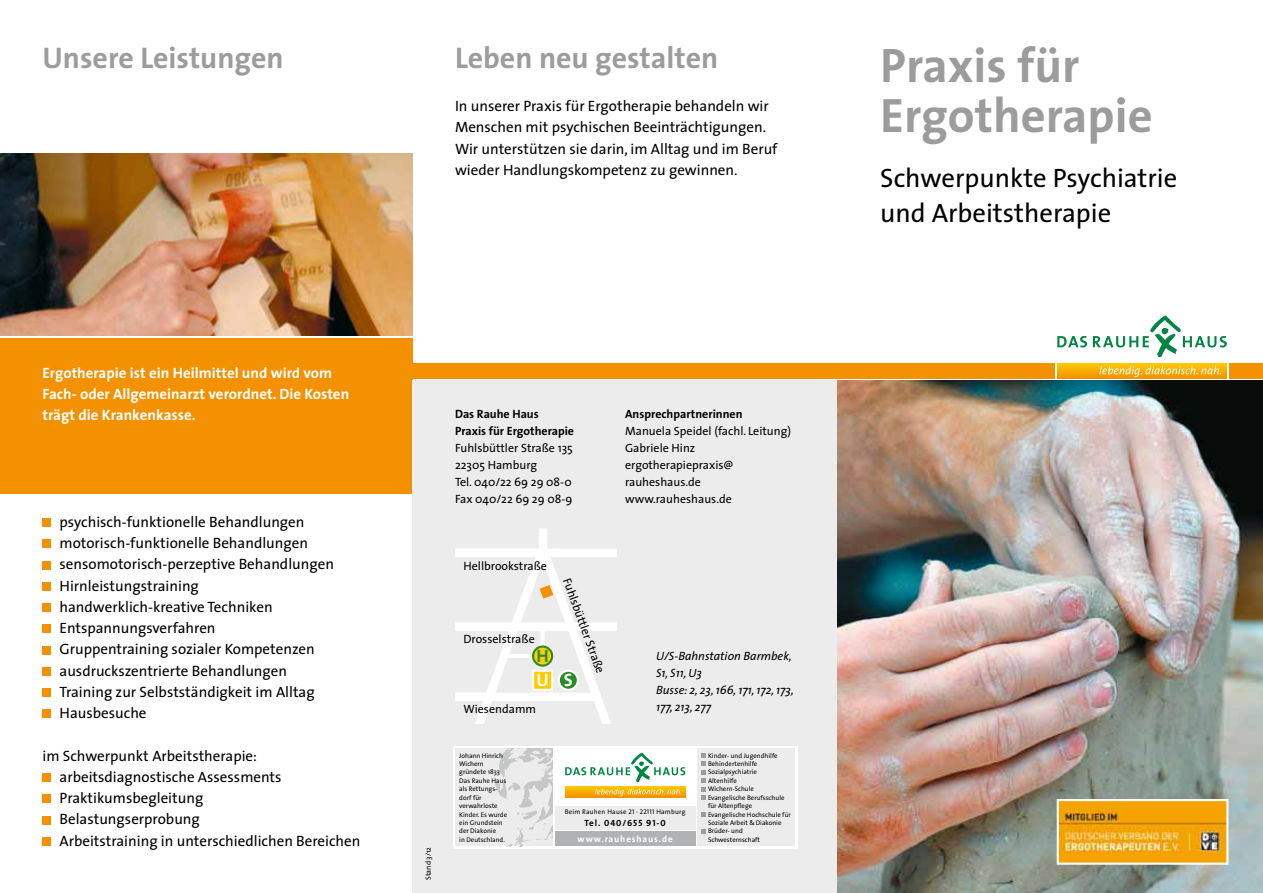
<style>
.page{position:relative;width:1263px;height:893px;background:#fff}
.page>*{position:absolute;margin:0;border:0;box-sizing:border-box;transform-origin:0 0}
.t1{font:700 48.6px/49.8px "The Sans";color:#9c9c9d}
.t2{font:700 30px "The Sans";color:#9c9c9d}
.t3{font:26.7px/34.5px "The Sans";color:#000}
.t4{font:700 18px "The Sans";color:#fff}
.t5{font:700 18px "The Sans";color:#298c29}
.t6{font:15px/21.3px "The Sans";color:#000}
.t7{font:700 15px/21.3px "The Sans";color:#fff}
.t8{font:12px/17px "The Sans";color:#000}
.t9{font:italic 12px/17px "The Sans";color:#000}
.t10{font:700 12px/17px "The Sans";color:#000}
.t11{font:700 9px "The Sans";letter-spacing:.1em;color:#fff}
.t12{font:9px "The Sans Bold Caps";letter-spacing:.1em;color:#000}
.t13{font:7.5px "The Sans";color:#000}
.t14{font:6.75px/8.4px "The Sans";color:#000}
.t15{font:6.75px "The Sans";letter-spacing:.03em;color:#000}
.s1{font-family:"The Sans Caps"}
.s2{font-family:"The Sans";font-weight:700}
</style>
<div class="page">
<div style="left:0;top:338px;width:412px;height:155px;background:#f39100"></div>
<div style="left:412px;top:381px;width:426px;height:512px;background:#ececec"></div>
<div style="left:453px;top:746px;width:344px;height:102px;background:#fff"></div>
<div style="left:555px;top:806px;width:140px;height:23px;background:#ececec"></div>
<hr style="left:565px;top:786px;width:120px;height:1px;background:#ffcb00">
<hr style="left:565px;top:787px;width:120px;height:1px;background:#fec600">
<hr style="left:565px;top:788px;width:120px;height:1px;background:#fdc100">
<hr style="left:565px;top:789px;width:120px;height:1px;background:#fcbc00">
<hr style="left:565px;top:790px;width:120px;height:1px;background:#fab700">
<hr style="left:565px;top:791px;width:120px;height:1px;background:#f9b100">
<hr style="left:565px;top:792px;width:120px;height:1px;background:#f8ac00">
<hr style="left:565px;top:793px;width:120px;height:1px;background:#f7a600">
<hr style="left:565px;top:794px;width:120px;height:1px;background:#f6a000">
<hr style="left:565px;top:795px;width:120px;height:1px;background:#f59b00">
<hr style="left:565px;top:796px;width:120px;height:1px;background:#f49500">
<hr style="left:565px;top:797px;width:120px;height:1px;background:#f39100">
<svg style="left:595px;top:788px;width:86px;height:8px"></svg>
<svg style="left:565px;top:752px;width:120px;height:30px"></svg>
<div style="left:555px;top:831px;width:140px;height:15px;background:#b1b2b3"></div>
<div style="left:455px;top:748px;width:98px;height:98px;background:#ececec"></div>
<img style="left:495px;top:748px;width:58px;height:98px">
<div style="left:697px;top:748px;width:98px;height:98px;background:#ececec"></div>
<svg style="left:702px;top:753px;width:4px;height:47px"></svg>
<svg style="left:702px;top:812px;width:4px;height:5px"></svg>
<svg style="left:702px;top:829px;width:4px;height:4px"></svg>
<img style="left:838px;top:381px;width:425px;height:512px">
<img style="left:1056px;top:798px;width:173px;height:68px">
<img style="left:0;top:153px;width:412px;height:183px">
<div style="left:43px;top:518px;width:8px;height:9px;background:#f39100"></div>
<div style="left:43px;top:539px;width:8px;height:9px;background:#f39100"></div>
<div style="left:43px;top:561px;width:8px;height:8px;background:#f39100"></div>
<div style="left:43px;top:582px;width:8px;height:9px;background:#f39100"></div>
<div style="left:43px;top:603px;width:8px;height:9px;background:#f39100"></div>
<div style="left:43px;top:625px;width:8px;height:8px;background:#f39100"></div>
<div style="left:43px;top:646px;width:8px;height:8px;background:#f39100"></div>
<div style="left:43px;top:667px;width:8px;height:9px;background:#f39100"></div>
<div style="left:43px;top:688px;width:8px;height:9px;background:#f39100"></div>
<div style="left:43px;top:773px;width:8px;height:9px;background:#f39100"></div>
<div style="left:43px;top:795px;width:8px;height:8px;background:#f39100"></div>
<div style="left:43px;top:816px;width:8px;height:8px;background:#f39100"></div>
<div style="left:43px;top:710px;width:8px;height:8px;background:#f39100"></div>
<div style="left:43px;top:837px;width:8px;height:9px;background:#f39100"></div>
<div style="left:455px;top:692px;width:146px;height:9px;background:#fff"></div>
<div style="left:455px;top:622px;width:171px;height:9px;background:#fff"></div>
<div style="left:455px;top:549px;width:168px;height:8px;background:#fff"></div>
<div style="left:539px;top:528px;width:8px;height:27px;background:#fff"></div>
<svg style="left:468px;top:548px;width:143px;height:176px"></svg>
<div style="left:617px;top:537px;width:19px;height:196px;background:#ececec"></div>
<div style="left:412px;top:363px;width:851px;height:15px;background:#f39100"></div>
<div style="left:1055px;top:315px;width:174px;height:65px;background:#fff"></div>
<hr style="left:1057px;top:363px;width:170px;height:1px;background:#ffca00">
<hr style="left:1057px;top:364px;width:170px;height:1px;background:#fec700">
<hr style="left:1057px;top:365px;width:170px;height:1px;background:#fdc300">
<hr style="left:1057px;top:366px;width:170px;height:1px;background:#fcc000">
<hr style="left:1057px;top:367px;width:170px;height:1px;background:#fcbc00">
<hr style="left:1057px;top:368px;width:170px;height:1px;background:#fbb800">
<hr style="left:1057px;top:369px;width:170px;height:1px;background:#fab400">
<hr style="left:1057px;top:370px;width:170px;height:1px;background:#f9b000">
<hr style="left:1057px;top:371px;width:170px;height:1px;background:#f8ac00">
<hr style="left:1057px;top:372px;width:170px;height:1px;background:#f8a900">
<hr style="left:1057px;top:373px;width:170px;height:1px;background:#f7a400">
<hr style="left:1057px;top:374px;width:170px;height:1px;background:#f6a000">
<hr style="left:1057px;top:375px;width:170px;height:1px;background:#f59d00">
<hr style="left:1057px;top:376px;width:170px;height:1px;background:#f49800">
<hr style="left:1057px;top:377px;width:170px;height:1px;background:#f49400">
<hr style="left:1057px;top:378px;width:170px;height:1px;background:#f39100">
<svg style="left:1099px;top:366px;width:122px;height:11px"></svg>
<svg style="left:1057px;top:336px;width:30px;height:11px"></svg>
<svg style="left:1093px;top:315px;width:134px;height:42px"></svg>
<h2 class="t2" style="left:43px;top:33px;width:243px">Unsere Leistungen</h2>
<h2 class="t2" style="left:455px;top:33px;width:265px">Leben neu gestalten</h2>
<p class="t6" style="left:455px;top:95px;width:324px">In unserer Praxis für Ergotherapie behandeln wir Menschen mit psychischen Beeinträchtigungen.<br>Wir unterstützen sie darin, im Alltag und im Beruf wieder Handlungskompetenz zu gewinnen.</p>
<p class="t7" style="left:43px;top:362px;width:308px">Ergotherapie ist ein Heilmittel und wird vom<br>Fach- oder Allgemeinarzt verordnet. Die Kosten trägt die Krankenkasse.</p>
<p class="t6" style="left:60px;top:511px;width:276px">psychisch-funktionelle Behandlungen motorisch-funktionelle Behandlungen sensomotorisch-perzeptive Behandlungen Hirnleistungstraining handwerklich-kreative Techniken Entspannungsverfahren<br>Gruppentraining sozialer Kompetenzen ausdruckszentrierte Behandlungen Training zur Selbstständigkeit im Alltag Hausbesuche</p>
<p class="t6" style="left:60px;top:744px;width:302px;text-indent:-17px">im Schwerpunkt Arbeitstherapie: arbeitsdiagnostische Assessments Praktikumsbegleitung<br>Belastungserprobung<br>Arbeitstraining in unterschiedlichen Bereichen</p>
<p class="t13" style="left:422px;top:880px;width:35px;rotate:-90deg">Stand 3/12</p>
<p class="t10" style="left:455px;top:405px;width:121px">Das Rauhe Haus<br>Praxis für Ergotherapie</p>
<p class="t8" style="left:455px;top:439px;width:119px">Fuhlsbüttler Straße 135<br>22305 Hamburg<br>Tel. 040/22 69 29 08-0<br>Fax 040/22 69 29 08-9</p>
<p class="t10" style="left:625px;top:405px;width:119px">Ansprechpartnerinnen</p>
<p class="t8" style="left:625px;top:422px;width:167px">Manuela Speidel (fachl. Leitung)<br>Gabriele Hinz ergotherapiepraxis@ rauheshaus.de www.rauheshaus.de</p>
<p class="t8" style="left:463px;top:557px;width:85px">Hellbrookstraße</p>
<p class="t8" style="left:575px;top:575px;width:102px;rotate:70deg">Fuhlsbüttler Straße</p>
<p class="t8" style="left:463px;top:630px;width:73px">Drosselstraße</p>
<p class="t5" style="left:536px;top:641px;width:14px">H</p>
<p class="t4" style="left:536px;top:665px;width:38px">U S</p>
<p class="t8" style="left:463px;top:700px;width:74px">Wiesendamm</p>
<p class="t9" style="left:656px;top:647px;width:139px">U/S-Bahnstation Barmbek,<br>S1, S11, U3<br>Busse: 2, 23, 166, 171, 172, 173,<br>177, 213, 277</p>
<p class="t14" style="left:459px;top:751px;width:49px">Johann Hinrich<br>Wichern gründete 1833<br>Das Rauhe Haus als Rettungs&shy;dorf für verwahrloste<br>Kinder. Es wurde ein Grundstein der Diakonie<br>in Deutschland.</p>
<p class="t15" style="left:565px;top:806px;width:122px">Beim Rauhen Hause <span class="s1">21 · 22111</span> Hamburg</p>
<p class="t12" style="left:584px;top:815px;width:83px"><span class="s2">Tel.</span> 040/655 91-0</p>
<p class="t11" style="left:578px;top:831px;width:97px">www.rauheshaus.de</p>
<p class="t14" style="left:708px;top:751px;width:84px">Kinder- und Jugendhilfe<br>Behindertenhilfe<br>Sozialpsychiatrie<br>Altenhilfe<br>Wichern-Schule<br>Evangelische Berufsschule für Altenpflege<br>Evangelische Hochschule für<br>Soziale Arbeit &amp; Diakonie<br>Brüder- und<br>Schwesternschaft</p>
<h1 class="t1" style="left:880px;top:39px;width:274px">Praxis für<br>Ergotherapie</h1>
<h3 class="t3" style="left:880px;top:160px;width:299px">Schwerpunkte Psychiatrie und Arbeitstherapie</h3>
</div>
